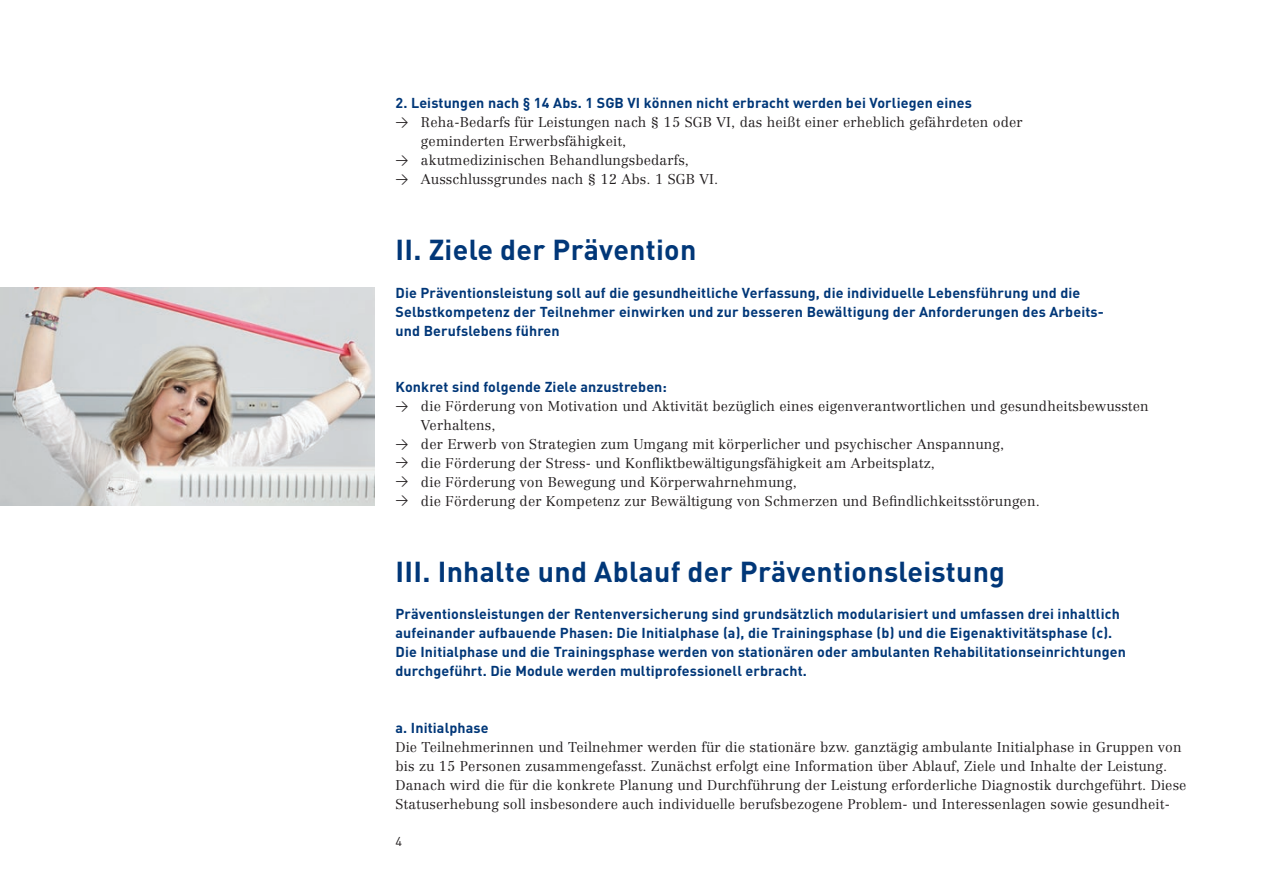
<style>
.page{position:relative;width:1263px;height:893px;background:#fff}
.page>*{position:absolute;margin:0;border:0;box-sizing:border-box;transform-origin:0 0}
.t1{font:700 28.5px "DIN Pro DR Vp";letter-spacing:.01em;color:#013778}
.t2{font:700 14.25px/18.9px "DIN Pro DR Vp";letter-spacing:.01em;color:#013778}
.t3{font:300 13.95px/18.9px "Centennial DRV";letter-spacing:.01em;color:#231f20}
.t4{font:12.75px "DIN Pro DR Vp";color:#231f20}
.s1{font-family:"DIN Pro DR Vp";font-weight:400;font-size:12.75px}
</style>
<div class="page">
<img style="left:0;top:288px;width:374px;height:218px">
<p class="t2" style="left:395px;top:93px;width:578px">2. Leistungen nach § 14 Abs. 1 SGB VI können nicht erbracht werden bei Vorliegen eines</p>
<p class="t3" style="left:395px;top:113px;width:629px"><span class="s1">&gt;</span> Reha-Bedarfs für Leistungen nach § 15 SGB VI, das heißt einer erheblich gefährdeten oder</p>
<p class="t3" style="left:421px;top:132px;width:207px">geminderten Erwerbsfähigkeit,</p>
<p class="t3" style="left:395px;top:151px;width:295px"><span class="s1">&gt;</span> akutmedizinischen Behandlungsbedarfs,</p>
<p class="t3" style="left:395px;top:170px;width:324px"><span class="s1">&gt;</span> Ausschlussgrundes nach § 12 Abs. 1 SGB VI.</p>
<h1 class="t1" style="left:395px;top:231px;width:302px">II. Ziele der Prävention</h1>
<p class="t2" style="left:395px;top:283px;width:710px">Die Präventionsleistung soll auf die gesundheitliche Verfassung, die individuelle Lebensführung und die<br>Selbstkompetenz der Teilnehmer einwirken und zur besseren Bewältigung der Anforderungen des Arbeits&shy;und Berufslebens führen</p>
<p class="t2" style="left:395px;top:377px;width:273px">Konkret sind folgende Ziele anzustreben:</p>
<p class="t3" style="left:395px;top:397px;width:755px"><span class="s1">&gt;</span> die Förderung von Motivation und Aktivität bezüglich eines eigenverantwortlichen und gesundheitsbewussten</p>
<p class="t3" style="left:421px;top:416px;width:76px">Verhaltens,</p>
<p class="t3" style="left:395px;top:435px;width:610px"><span class="s1">&gt;</span> der Erwerb von Strategien zum Umgang mit körperlicher und psychischer Anspannung,</p>
<p class="t3" style="left:395px;top:454px;width:541px"><span class="s1">&gt;</span> die Förderung der Stress- und Konfliktbewältigungsfähigkeit am Arbeitsplatz,</p>
<p class="t3" style="left:395px;top:472px;width:403px"><span class="s1">&gt;</span> die Förderung von Bewegung und Körperwahrnehmung,</p>
<p class="t3" style="left:395px;top:491px;width:646px"><span class="s1">&gt;</span> die Förderung der Kompetenz zur Bewältigung von Schmerzen und Befindlichkeitsstörungen.</p>
<h1 class="t1" style="left:395px;top:552px;width:611px">III. Inhalte und Ablauf der Präventionsleistung</h1>
<p class="t2" style="left:395px;top:604px;width:732px">Präventionsleistungen der Rentenversicherung sind grundsätzlich modularisiert und umfassen drei inhaltlich aufeinander aufbauende Phasen: Die Initialphase (a), die Trainingsphase (b) und die Eigenaktivitätsphase (c).<br>Die Initialphase und die Trainingsphase werden von stationären oder ambulanten Rehabilitationseinrichtungen durchgeführt. Die Module werden multiprofessionell erbracht.</p>
<p class="t2" style="left:395px;top:718px;width:95px">a. Initialphase</p>
<p class="t3" style="left:395px;top:737px;width:792px">Die Teilnehmerinnen und Teilnehmer werden für die stationäre bzw. ganztägig ambulante Initialphase in Gruppen von bis zu 15 Personen zusammengefasst. Zunächst erfolgt eine Information über Ablauf, Ziele und Inhalte der Leistung.<br>Danach wird die für die konkrete Planung und Durchführung der Leistung erforderliche Diagnostik durchgeführt. Diese Statuserhebung soll insbesondere auch individuelle berufsbezogene Problem- und Interessenlagen sowie gesundheit-</p>
<p class="t4" style="left:395px;top:834px;width:8px">4</p>
</div>
